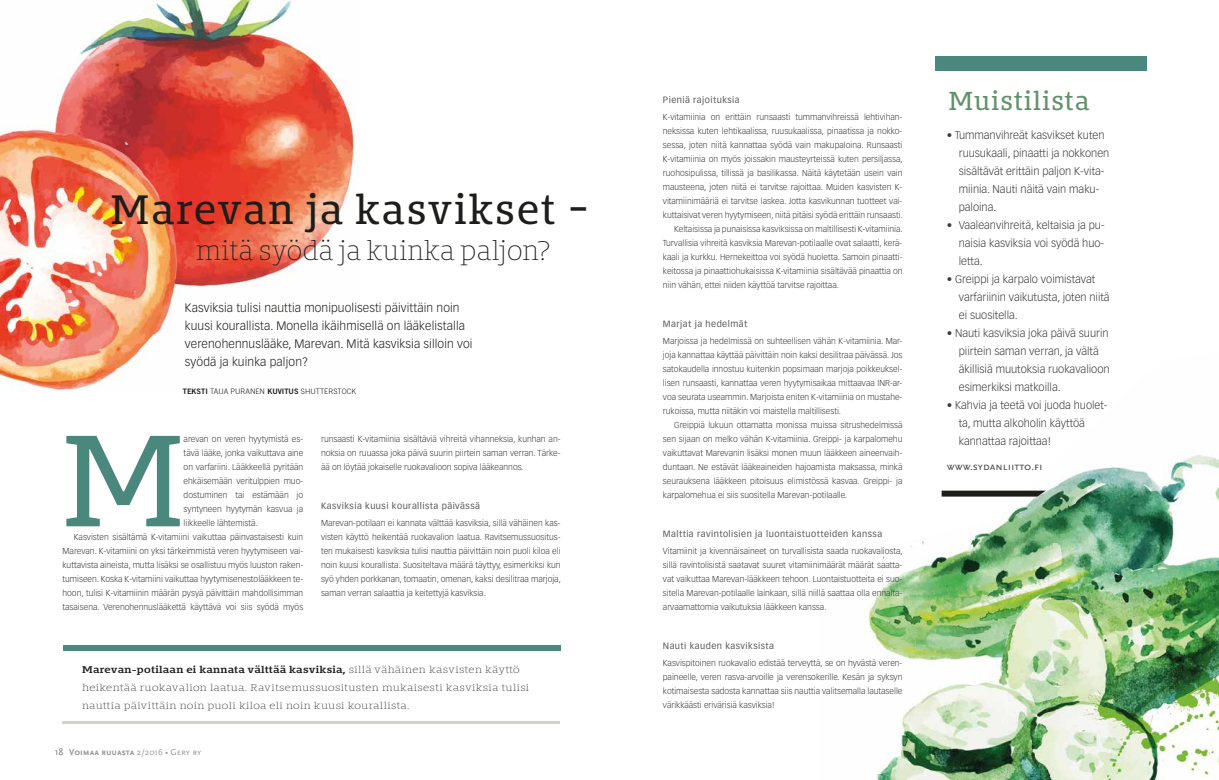
<style>
.page{position:relative;width:1219px;height:780px;background:#fff}
.page>*{position:absolute;margin:0;border:0;box-sizing:border-box;transform-origin:0 0}
.t1{font:120.5px "Bommer Slab";color:#4a877d}
.t2{font:38.1px "Bommer Slab";letter-spacing:.045em;color:#1d1d1b}
.t3{font:100 25px "Bommer Slab";color:#1d1d1b}
.t4{font:24.1px "Bommer Slab";letter-spacing:.05em;color:#61916b}
.t5{font:300 12px/18px "Vectora LT Std";letter-spacing:.01em;color:#1d1d1b}
.t6{font:300 11px/18px "Vectora LT Std";color:#3c3c3b}
.t7{font:11px "Scala Sans Caps";color:#3c3c3b}
.t8{font:100 9px/18px "Bommer Slab";letter-spacing:.025em;color:#1d1d1b;scale:1.18 1}
.t9{font:9px "Vectora LT Std";letter-spacing:.05em;color:#59595c}
.t10{font:700 9px "Scala Sans Caps";color:#949699}
.t11{font:300 8.5px/14px "Vectora LT Std";color:#3c3c3b;text-align:justify}
.t12{font:300 7.5px "Trade Gothic";color:#1d1d1b}
.t13{font:7.5px "Trade Gothic Bold Two";color:#1d1d1b}
.s1{font-size:44.8px}
.s2{font-family:"Trade Gothic";font-weight:300}
.s3{font-family:"Trade Gothic Bold Two";font-weight:400}
.s4{font-weight:600}
.s5{font-weight:400;font-size:10px;color:#77797c}
.s6{font-weight:400}
</style>
<div class="page">
<img style="left:864px;top:455px;width:355px;height:325px">
<img style="left:0;top:0;width:355px;height:390px">
<svg style="left:942px;top:490px;width:104px;height:6px"></svg>
<div style="left:63px;top:645px;width:498px;height:6px;background:#4a877d"></div>
<hr style="left:63px;top:721px;width:497px;height:2px;background:#c9d6c9">
<div style="left:935px;top:57px;width:211px;height:14px;background:#4a877d"></div>
<h2 class="t2" style="left:111px;top:182px;width:479px">Marevan ja kasvikset <span class="s1">-</span></h2>
<h3 class="t3" style="left:196px;top:233px;width:356px">mitä syödä ja kuinka paljon?</h3>
<h3 class="t5" style="left:185px;top:299px;width:289px">Kasviksia tulisi nauttia monipuolisesti päivittäin noin kuusi kourallista. Monella ikäihmisellä on lääkelistalla verenohennuslääke, Marevan. Mitä kasviksia silloin voi syödä ja kuinka paljon?</h3>
<p class="t13" style="left:183px;top:386px;width:32px">TEKSTI <span class="s2">TAIJA</span></p>
<p class="t12" style="left:230px;top:386px;width:11px">PURANEN</p>
<p class="t12" style="left:267px;top:386px;width:90px"><span class="s3">KUVITUS</span> SHUTTERSTOCK</p>
<h1 class="t1" style="left:63px;top:393px;width:123px">M</h1>
<p class="t11" style="left:184px;top:432px;width:121px">arevan on veren hyytymistä es-</p>
<p class="t11" style="left:184px;top:446px;width:121px">tävä lääke, jonka vaikuttava aine</p>
<p class="t11" style="left:184px;top:460px;width:121px">on varfariini. Lääkkeellä pyritään</p>
<p class="t11" style="left:184px;top:474px;width:121px">ehkäisemään veritulppien muo-</p>
<p class="t11" style="left:184px;top:488px;width:121px">dostuminen tai estämään jo</p>
<p class="t11" style="left:184px;top:502px;width:121px">syntyneen hyytymän kasvua ja</p>
<p class="t11" style="left:184px;top:516px;width:76px">liikkeelle lähtemistä.</p>
<p class="t11" style="left:74px;top:530px;width:231px">Kasvisten sisältämä K-vitamiini vaikuttaa päinvastaisesti kuin</p>
<p class="t11" style="left:63px;top:544px;width:242px">Marevan. K-vitamiini on yksi tärkeimmistä veren hyytymiseen vai-</p>
<p class="t11" style="left:63px;top:558px;width:242px">kuttavista aineista, mutta lisäksi se osallistuu myös luuston raken-</p>
<p class="t11" style="left:63px;top:572px;width:242px">tumiseen. Koska K-vitamiini vaikuttaa hyytymisenestolääkkeen te-</p>
<p class="t11" style="left:63px;top:586px;width:242px">hoon, tulisi K-vitamiinin määrän pysyä päivittäin mahdollisimman</p>
<p class="t11" style="left:63px;top:600px;width:242px">tasaisena. Verenohennuslääkettä käyttävä voi siis syödä myös</p>
<p class="t11" style="left:321px;top:432px;width:241px">runsaasti K-vitamiinia sisältäviä vihreitä vihanneksia, kunhan an&shy;noksia on ruuassa joka päivä suurin piirtein saman verran. Tärke&shy;ää on löytää jokaiselle ruokavalioon sopiva lääkeannos.</p>
<p class="t9" style="left:321px;top:501px;width:160px">Kasviksia kuusi kourallista päivässä</p>
<p class="t11" style="left:321px;top:516px;width:241px">Marevan-potilaan ei kannata välttää kasviksia, sillä vähäinen kas&shy;visten käyttö heikentää ruokavalion laatua. Ravitsemussuositus&shy;ten mukaisesti kasviksia tulisi nauttia päivittäin noin puoli kiloa eli noin kuusi kourallista. Suositeltava määrä täyttyy, esimerkiksi kun syö yhden porkkanan, tomaatin, omenan, kaksi desilitraa marjoja, saman verran salaattia ja keitettyjä kasviksia.</p>
<p class="t8" style="left:82px;top:660px;width:380px"><span class="s4">Marevan-potilaan ei kannata välttää kasviksia,</span> sillä vähäinen kasvisten käyttö heikentää ruokavalion laatua. Ravitsemussuositusten mukaisesti kasviksia tulisi nauttia päivittäin noin puoli kiloa eli noin kuusi kourallista.</p>
<p class="t10" style="left:55px;top:747px;width:148px"><span class="s5">18</span> Voimaa ruuasta <span class="s6">2/2016 • Gery ry</span></p>
<p class="t9" style="left:663px;top:95px;width:78px">Pieniä rajoituksia</p>
<p class="t11" style="left:663px;top:110px;width:241px">K-vitamiinia on erittäin runsaasti tummanvihreissä lehtivihan-</p>
<p class="t11" style="left:663px;top:124px;width:241px">neksissa kuten lehtikaalissa, ruusukaalissa, pinaatissa ja nokko-</p>
<p class="t11" style="left:663px;top:138px;width:241px">sessa, joten niitä kannattaa syödä vain makupaloina. Runsaasti</p>
<p class="t11" style="left:663px;top:152px;width:241px">K-vitamiinia on myös joissakin mausteyrteissä kuten persiljassa,</p>
<p class="t11" style="left:663px;top:166px;width:241px">ruohosipulissa, tillissä ja basilikassa. Näitä käytetään usein vain</p>
<p class="t11" style="left:663px;top:180px;width:241px">mausteena, joten niitä ei tarvitse rajoittaa. Muiden kasvisten K-</p>
<p class="t11" style="left:663px;top:194px;width:241px">vitamiinimääriä ei tarvitse laskea. Jotta kasvikunnan tuotteet vai-</p>
<p class="t11" style="left:663px;top:208px;width:241px">kuttaisivat veren hyytymiseen, niitä pitäisi syödä erittäin runsaasti.</p>
<p class="t11" style="left:674px;top:222px;width:230px">Keltaisissa ja punaisissa kasviksissa on maltillisesti K-vitamiinia.</p>
<p class="t11" style="left:663px;top:236px;width:241px">Turvallisia vihreitä kasviksia Marevan-potilaalle ovat salaatti, kerä-</p>
<p class="t11" style="left:663px;top:250px;width:241px">kaali ja kurkku. Hernekeittoa voi syödä huoletta. Samoin pinaatti-</p>
<p class="t11" style="left:663px;top:264px;width:241px">keitossa ja pinaattiohukaisissa K-vitamiinia sisältävää pinaattia on</p>
<p class="t11" style="left:663px;top:278px;width:178px">niin vähän, ettei niiden käyttöä tarvitse rajoittaa.</p>
<p class="t9" style="left:663px;top:319px;width:86px">Marjat ja hedelmät</p>
<p class="t11" style="left:663px;top:334px;width:241px">Marjoissa ja hedelmissä on suhteellisen vähän K-vitamiinia. Mar&shy;joja kannattaa käyttää päivittäin noin kaksi desilitraa päivässä. Jos satokaudella innostuu kuitenkin popsimaan marjoja poikkeuksel&shy;lisen runsaasti, kannattaa veren hyytymisaikaa mittaavaa INR-ar&shy;voa seurata useammin. Marjoista eniten K-vitamiinia on mustahe&shy;rukoissa, mutta niitäkin voi maistella maltillisesti.</p>
<p class="t11" style="left:663px;top:418px;width:241px;text-indent:11px">Greippiä lukuun ottamatta monissa muissa sitrushedelmissä sen sijaan on melko vähän K-vitamiinia. Greippi- ja karpalomehu vaikuttavat Marevanin lisäksi monen muun lääkkeen aineenvaih&shy;duntaan. Ne estävät lääkeaineiden hajoamista maksassa, minkä seurauksena lääkkeen pitoisuus elimistössä kasvaa. Greippi- ja karpalomehua ei siis suositella Marevan-potilaalle.</p>
<p class="t9" style="left:663px;top:529px;width:221px">Malttia ravintolisien ja luontaistuotteiden kanssa</p>
<p class="t11" style="left:663px;top:544px;width:241px">Vitamiinit ja kivennäisaineet on turvallisista saada ruokavaliosta, sillä ravintolisistä saatavat suuret vitamiinimäärät määrät saatta&shy;vat vaikuttaa Marevan-lääkkeen tehoon. Luontaistuotteita ei suo&shy;sitella Marevan-potilaalle lainkaan, sillä niillä saattaa olla ennalta&shy;arvaamattomia vaikutuksia lääkkeen kanssa.</p>
<p class="t9" style="left:663px;top:641px;width:113px">Nauti kauden kasviksista</p>
<p class="t11" style="left:663px;top:656px;width:241px">Kasvispitoinen ruokavalio edistää terveyttä, se on hyvästä veren&shy;paineelle, veren rasva-arvoille ja verensokerille. Kesän ja syksyn kotimaisesta sadosta kannattaa siis nauttia valitsemalla lautaselle värikkäästi erivärisiä kasviksia!</p>
<h3 class="t4" style="left:949px;top:84px;width:142px">Muistilista</h3>
<p class="t6" style="left:959px;top:126px;width:152px;text-indent:-12px">• Tummanvihreät kasvikset kuten ruusukaali, pinaatti ja nokkonen sisältävät erittäin paljon K-vita&shy;miinia. Nauti näitä vain maku&shy;paloina.</p>
<p class="t6" style="left:959px;top:216px;width:147px;text-align:justify;text-indent:-12px">• Vaaleanvihreitä, keltaisia ja pu&shy;naisia kasviksia voi syödä huo&shy;letta.</p>
<p class="t6" style="left:959px;top:270px;width:152px;text-indent:-12px">• Greippi ja karpalo voimistavat varfariinin vaikutusta, joten niitä ei suositella.</p>
<p class="t6" style="left:959px;top:324px;width:152px;text-indent:-12px">• Nauti kasviksia joka päivä suurin piirtein saman verran, ja vältä äkillisiä muutoksia ruokavalioon esimerkiksi matkoilla.</p>
<p class="t6" style="left:959px;top:396px;width:150px;text-indent:-12px">• Kahvia ja teetä voi juoda huolet&shy;ta, mutta alkoholin käyttöä kannattaa rajoittaa!</p>
<p class="t7" style="left:947px;top:460px;width:97px">www.sydanliitto.fi</p>
</div>
